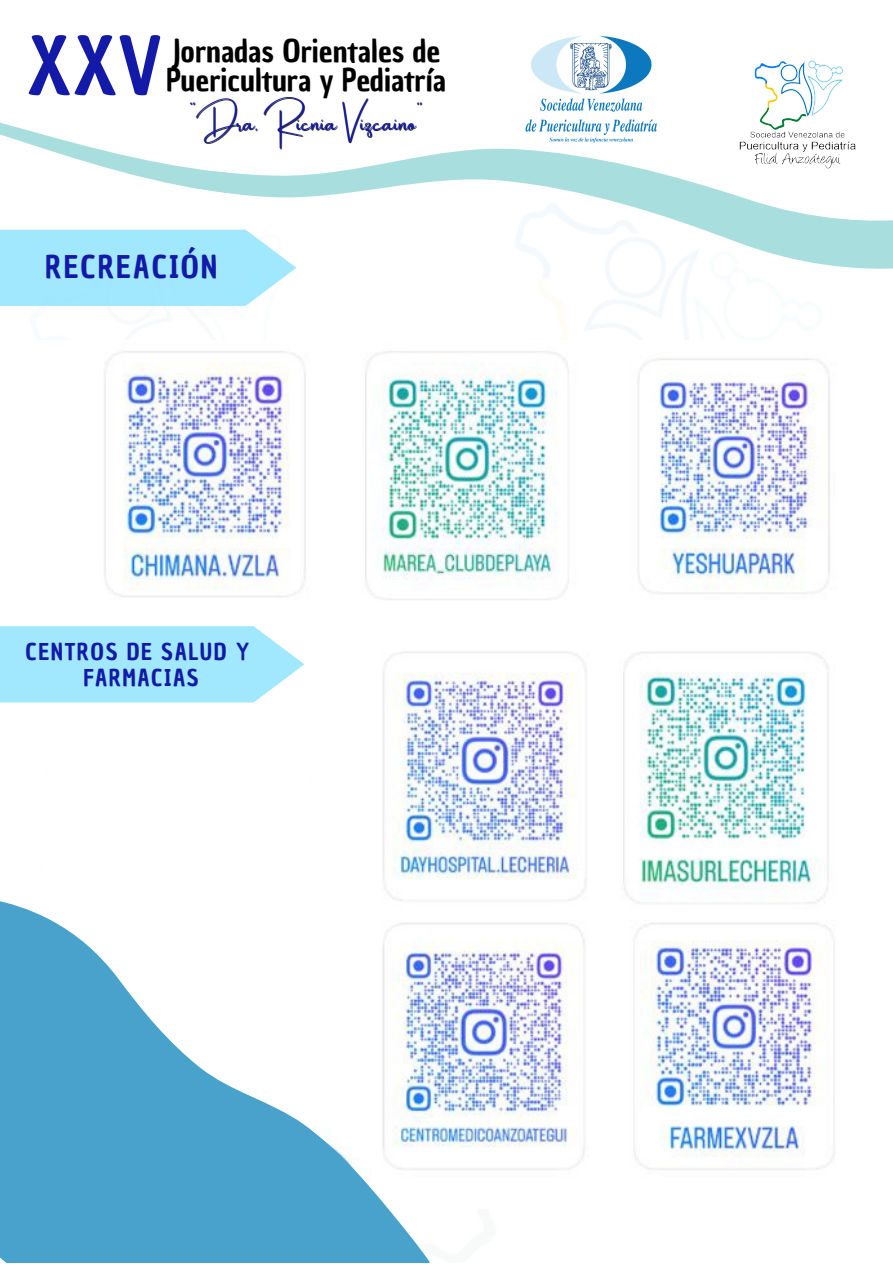
<style>
.page{position:relative;width:893px;height:1264px;background:#fff}
.page>*{position:absolute;margin:0;border:0;box-sizing:border-box;transform-origin:0 0}
.t1{font:76.8px "Chau Philomene One";color:#131aa7}
.t2{font:30.6px/29.2px "Chau Philomene One";color:#000}
.t3{font:30.45px "Chau Philomene One";letter-spacing:.07em;color:#131aa7}
.t4{font:22.65px/25.7px "Chau Philomene One";letter-spacing:.07em;color:#131aa7;text-align:center}
.t5{font:21.45px "Amsterdam One";color:#131aa7}
</style>
<div class="page">
<svg style="left:0;top:122px;width:136px;height:36px"></svg>
<img style="left:0;top:158px;width:356px;height:110px">
<img style="left:356px;top:148px;width:536px;height:192px">
<img style="left:512px;top:35px;width:160px;height:123px">
<img style="left:727px;top:60px;width:143px;height:116px">
<img style="left:0;top:351px;width:835px;height:819px">
<div style="left:42px;top:687px;width:268px;height:281px;background:#fff"></div>
<svg style="left:0;top:626px;width:304px;height:76px;background:#a8e9fe"></svg>
<svg style="left:0;top:899px;width:430px;height:363px;fill:#48a2cb"></svg>
<svg style="left:0;top:230px;width:296px;height:76px;background:#a8e9fe"></svg>
<p class="t1" style="left:26px;top:15px;width:137px">XXV</p>
<p class="t2" style="left:166px;top:37px;width:281px">Jornadas Orientales de<br>Puericultura y Pediatría</p>
<p class="t5" style="left:189px;top:111px;width:235px">¨Dra. Ricnia Vizcaino¨</p>
<p class="t3" style="left:45px;top:246px;width:173px">RECREACIÓN</p>
<p class="t4" style="left:25px;top:639px;width:225px">CENTROS DE SALUD Y<br>FARMACIAS</p>
</div>
